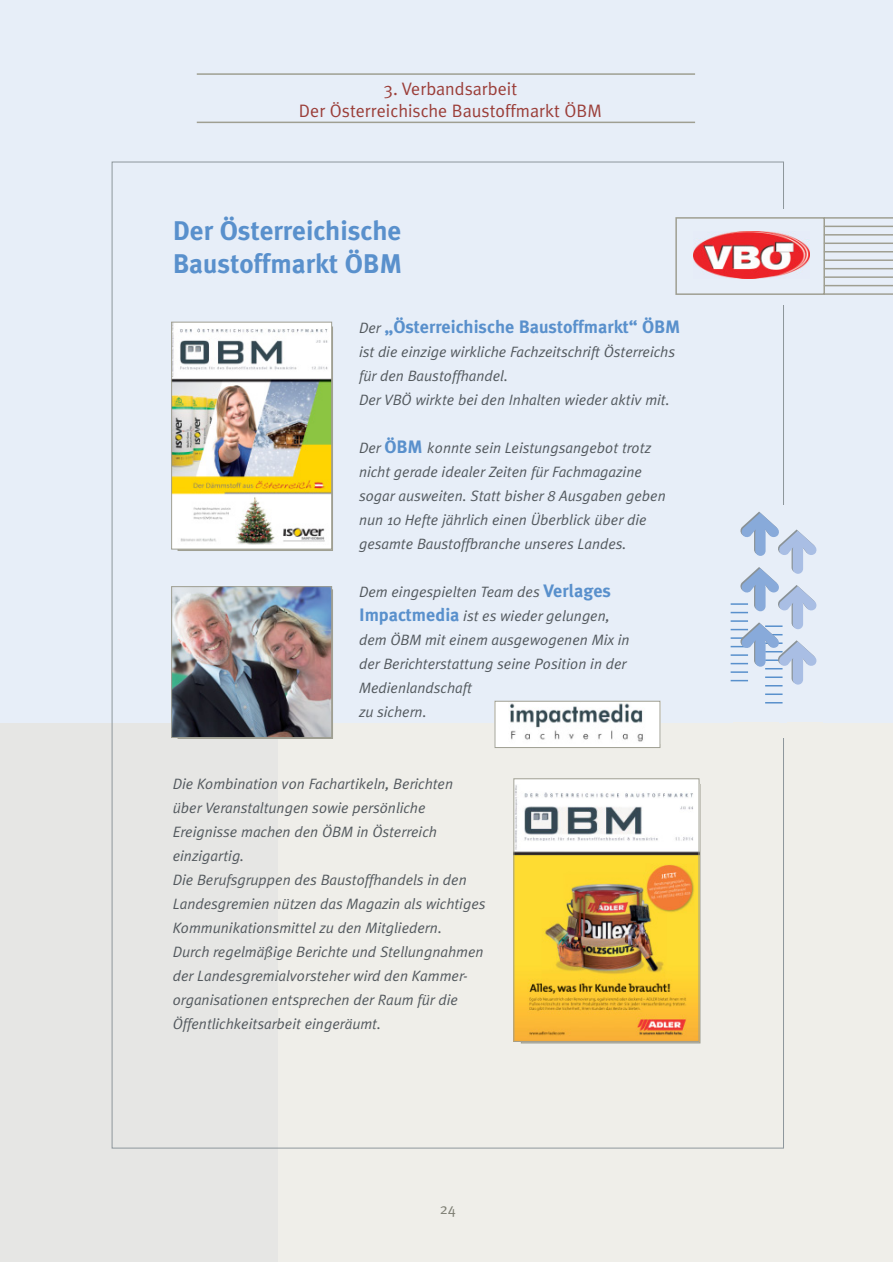
<style>
.page{position:relative;width:893px;height:1262px;background:#fff}
.page>*{position:absolute;margin:0;border:0;box-sizing:border-box;transform-origin:0 0}
.t1{font:700 27px/33px "Meta Plus";color:#5990cc}
.t2{font:18px/21.6px "Meta Plus Normal";color:#9b3e39;text-align:center}
.t3{font:700 18px "Meta Plus";color:#5990cc}
.t4{font:italic 15px/24px "Meta Plus Normal";color:#53595e}
.t5{font:15px "Meta Plus Normal";color:#7d7e73}
.s1{font-family:"Meta Plus Normal";font-weight:400;font-style:italic;font-size:15px;color:#53595e}
.s2{font-family:"Meta Plus";font-weight:700;font-style:normal;font-size:18px;color:#5990cc}
</style>
<div class="page">
<div style="left:0;top:0;width:892px;height:744px;background:#e7eef8"></div>
<div style="left:269px;top:723px;width:623px;height:538px;background:#efeee9"></div>
<div style="left:0;top:723px;width:277px;height:538px;background:#e6e6e4"></div>
<hr style="left:823px;top:217px;width:69px;height:2px;background:#9f9f92">
<hr style="left:823px;top:226px;width:69px;height:1px;background:#9f9f92">
<hr style="left:823px;top:234px;width:69px;height:1px;background:#9f9f92">
<hr style="left:823px;top:242px;width:69px;height:2px;background:#9f9f92">
<hr style="left:823px;top:251px;width:69px;height:1px;background:#9f9f92">
<hr style="left:823px;top:259px;width:69px;height:2px;background:#9f9f92">
<hr style="left:823px;top:268px;width:69px;height:1px;background:#9f9f92">
<hr style="left:823px;top:276px;width:69px;height:2px;background:#9f9f92">
<hr style="left:823px;top:285px;width:69px;height:1px;background:#9f9f92">
<hr style="left:823px;top:293px;width:69px;height:2px;background:#9f9f92">
<hr style="left:197px;top:73px;width:498px;height:2px;background:#9f9f92">
<hr style="left:197px;top:122px;width:498px;height:1px;background:#9f9f92">
<img style="left:693px;top:231px;width:116px;height:48px">
<div style="left:675px;top:217px;width:150px;height:78px;border:2px solid #9f9f92"></div>
<div style="left:732px;top:722px;width:90px;height:15px;background:#efeee9"></div>
<svg style="left:765px;top:702px;width:17px;height:1px"></svg>
<svg style="left:765px;top:693px;width:17px;height:2px"></svg>
<img style="left:173px;top:324px;width:157px;height:220px">
<div style="left:171px;top:322px;width:161px;height:227px;border:1px solid #9f9f92"></div>
<img style="left:515px;top:784px;width:182px;height:255px">
<div style="left:513px;top:778px;width:186px;height:263px;border:1px solid #9f9f92"></div>
<img style="left:173px;top:588px;width:157px;height:148px">
<div style="left:171px;top:586px;width:161px;height:152px;border:1px solid #9f9f92"></div>
<div style="left:495px;top:701px;width:165px;height:46px;background:#fff"></div>
<img style="left:510px;top:703px;width:133px;height:39px">
<div style="left:494px;top:701px;width:166px;height:47px;border:1px solid #9f9f92"></div>
<svg style="left:730px;top:603px;width:53px;height:83px"></svg>
<p class="t2" style="left:299px;top:80px;width:304px">3. Verbandsarbeit<br>Der Österreichische Baustoffmarkt ÖBM</p>
<h1 class="t1" style="left:173px;top:217px;width:231px">Der Österreichische<br>Baustoffmarkt ÖBM</h1>
<p class="t3" style="left:359px;top:320px;width:323px"><span class="s1">Der</span> „Österreichische Baustoffmarkt“ ÖBM</p>
<p class="t4" style="left:359px;top:342px;width:317px">ist die einzige wirkliche Fachzeitschrift Österreichs für den Baustoffhandel.<br>Der VBÖ wirkte bei den Inhalten wieder aktiv mit.</p>
<p class="t4" style="left:359px;top:438px;width:308px">Der <span class="s2">ÖBM</span> konnte sein Leistungsangebot trotz nicht gerade idealer Zeiten für Fachmagazine sogar ausweiten. Statt bisher 8 Ausgaben geben nun 10 Hefte jährlich einen Überblick über die gesamte Baustoffbranche unseres Landes.</p>
<p class="t4" style="left:359px;top:582px;width:272px">Dem eingespielten Team des <span class="s2">Verlages<br>Impactmedia</span> ist es wieder gelungen, dem ÖBM mit einem ausgewogenen Mix in der Berichterstattung seine Position in der<br>Medienlandschaft<br>zu sichern.</p>
<p class="t4" style="left:173px;top:774px;width:314px">Die Kombination von Fachartikeln, Berichten über Veranstaltungen sowie persönliche Ereignisse machen den ÖBM in Österreich einzigartig.<br>Die Berufsgruppen des Baustoffhandels in den Landesgremien nützen das Magazin als wichtiges Kommunikationsmittel zu den Mitgliedern.<br>Durch regelmäßige Berichte und Stellungnahmen der Landesgremialvorsteher wird den Kammer&shy;organisationen entsprechen der Raum für die Öffentlichkeitsarbeit eingeräumt.</p>
<p class="t5" style="left:440px;top:1203px;width:18px">24</p>
</div>
